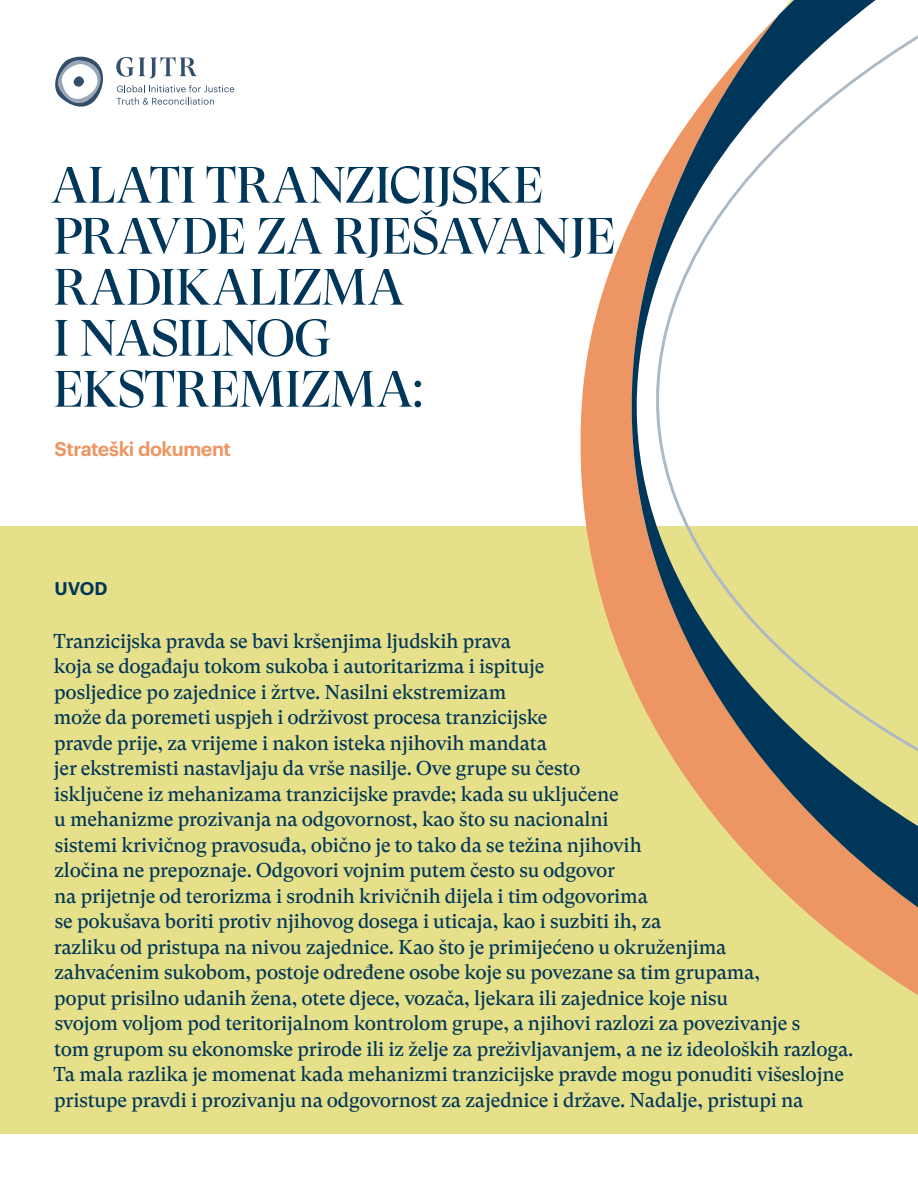
<style>
.page{position:relative;width:918px;height:1188px;background:#fff}
.page>*{position:absolute;margin:0;border:0;box-sizing:border-box;transform-origin:0 0}
.t1{font:51px/51px "GT Super Display";letter-spacing:-.01em;color:#003659}
.t2{font:19.5px/25.5px "GT Super Text";letter-spacing:-.01em;color:#003659}
.t3{font:600 19.5px "Graphik";letter-spacing:-.025em;color:#ed9664}
.t4{font:600 18px "Graphik";color:#003659}
</style>
<div class="page">
<div style="left:0;top:526px;width:918px;height:608px;background:#e7e08a"></div>
<svg style="left:117px;top:85px;width:117px;height:20px"></svg>
<svg style="left:116px;top:57px;width:81px;height:21px"></svg>
<svg style="left:55px;top:56px;width:48px;height:51px"></svg>
<svg style="left:580px;top:197px;width:338px;height:798px"></svg>
<svg style="left:642px;top:0;width:276px;height:854px"></svg>
<h1 class="t1" style="left:51px;top:161px;width:567px">ALATI TRANZICIJSKE<br>PRAVDE ZA RJEŠAVANJE<br>RADIKALIZMA<br>I NASILNOG<br>EKSTREMIZMA:</h1>
<p class="t3" style="left:55px;top:434px;width:178px">Strateški dokument</p>
<p class="t4" style="left:54px;top:575px;width:55px">UVOD</p>
<p class="t2" style="left:53px;top:628px;width:802px">Tranzicijska pravda se bavi kršenjima ljudskih prava<br>koja se događaju tokom sukoba i autoritarizma i ispituje<br>posljedice po zajednice i žrtve. Nasilni ekstremizam<br>može da poremeti uspjeh i održivost procesa tranzicijske<br>pravde prije, za vrijeme i nakon isteka njihovih mandata<br>jer ekstremisti nastavljaju da vrše nasilje. Ove grupe su često<br>isključene iz mehanizama tranzicijske pravde; kada su uključene<br>u mehanizme prozivanja na odgovornost, kao što su nacionalni<br>sistemi krivičnog pravosuđa, obično je to tako da se težina njihovih<br>zločina ne prepoznaje. Odgovori vojnim putem često su odgovor<br>na prijetnje od terorizma i srodnih krivičnih dijela i tim odgovorima<br>se pokušava boriti protiv njihovog dosega i uticaja, kao i suzbiti ih, za<br>razliku od pristupa na nivou zajednice. Kao što je primijećeno u okruženjima<br>zahvaćenim sukobom, postoje određene osobe koje su povezane sa tim grupama,<br>poput prisilno udanih žena, otete djece, vozača, ljekara ili zajednice koje nisu<br>svojom voljom pod teritorijalnom kontrolom grupe, a njihovi razlozi za povezivanje s<br>tom grupom su ekonomske prirode ili iz želje za preživljavanjem, a ne iz ideoloških razloga.<br>Ta mala razlika je momenat kada mehanizmi tranzicijske pravde mogu ponuditi višeslojne pristupe pravdi i prozivanju na odgovornost za zajednice i države. Nadalje, pristupi na</p>
</div>
